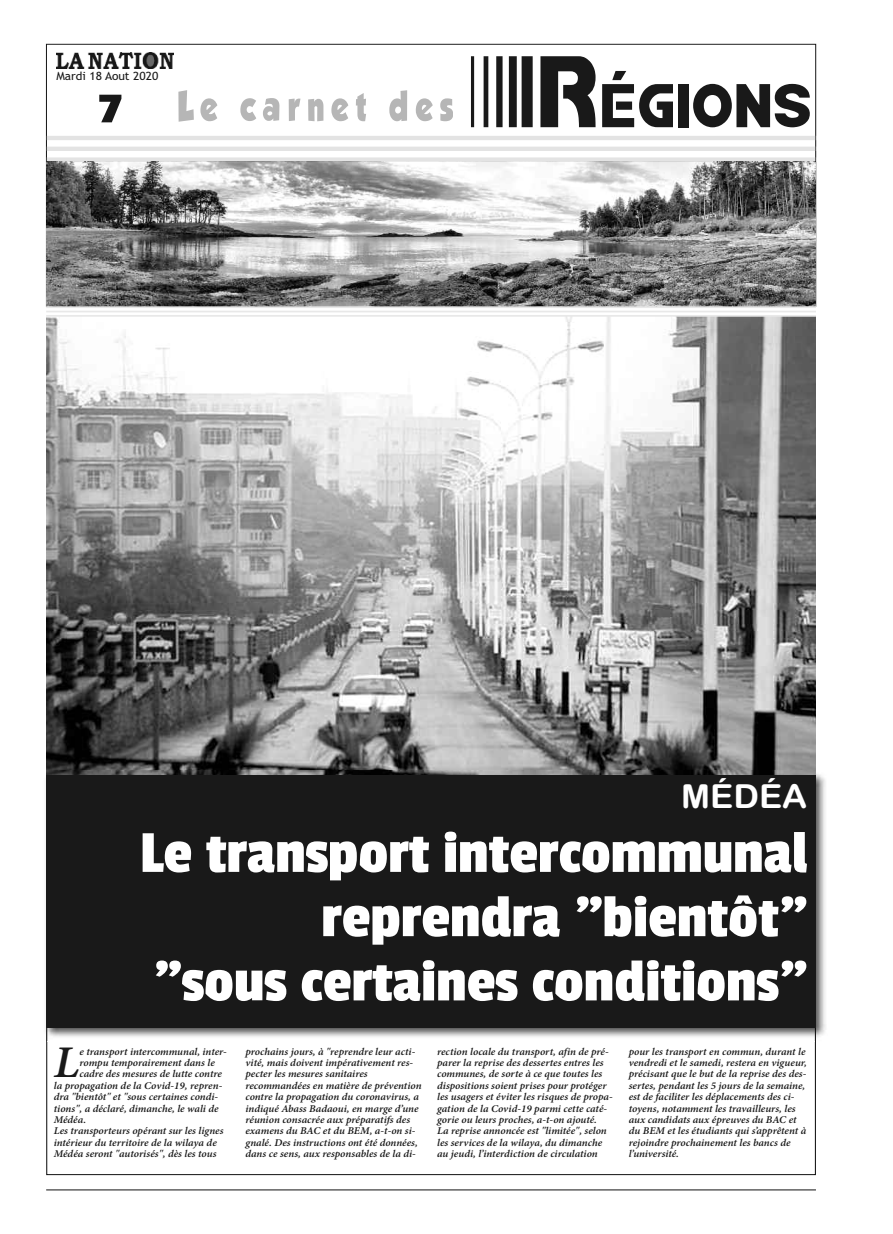
<style>
.page{position:relative;width:893px;height:1234px;background:#fff}
.page>*{position:absolute;margin:0;border:0;box-sizing:border-box;transform-origin:0 0}
.t1{font:67.35px "Bamf";color:#191919;scale:.89 1}
.t2{font:62.1px/64.2px "Passion One";color:#fff;text-align:right;scale:1.05 1}
.t3{font:italic 600 45.3px "Minion Pro";color:#191919;scale:1.05 1}
.t4{font:44.55px "Passion One";color:#191919;scale:1.26 1}
.t5{font:33.15px "Arial Rounded MT Bold";color:#fff;scale:1.05 1}
.t6{font:11.4px "Trebuchet MS";color:#191919;scale:1.05 1}
.t7{font:italic 600 10.35px/11.4px "Minion Pro";color:#191919;scale:1.05 1}
.s1{font-size:110.85px}
</style>
<div class="page">
<img style="left:46px;top:317px;width:770px;height:453px">
<img style="left:45px;top:770px;width:781px;height:270px">
<img style="left:47px;top:1027px;width:768px;height:13px">
<div style="left:46px;top:775px;width:770px;height:252px;background:#191919"></div>
<img style="left:46px;top:161px;width:770px;height:145px">
<img style="left:56px;top:53px;width:117px;height:16px">
<svg style="left:178px;top:90px;width:229px;height:32px"></svg>
<hr style="left:47px;top:157px;width:768px;height:4px;background:#e3e3e3">
<hr style="left:47px;top:136px;width:768px;height:4px;background:#e3e3e3">
<hr style="left:47px;top:147px;width:768px;height:4px;background:#e3e3e3">
<hr style="left:46px;top:306px;width:770px;height:2px;background:#e8e8e8">
<hr style="left:46px;top:310px;width:770px;height:2px;background:#e8e8e8">
<hr style="left:46px;top:315px;width:770px;height:2px;background:#e8e8e8">
<hr style="left:46px;top:1188px;width:770px;height:2px;background:#191919">
<p class="t6" style="left:56px;top:69px;width:99px">Mardi 18 Aout 2020</p>
<h3 class="t4" style="left:99px;top:85px;width:20px">7</h3>
<h1 class="t1" style="left:467px;top:71px;width:389px"><span class="s1">R</span>ÉGIONS</h1>
<h3 class="t5" style="left:681px;top:776px;width:122px">MÉDÉA</h3>
<h2 class="t2" style="left:140px;top:819px;width:637px">Le transport intercommunal reprendra "bientôt"<br>"sous certaines conditions"</h2>
<h3 class="t3" style="left:54px;top:1045px;width:26px">L</h3>
<p class="t7" style="left:79px;top:1046px;width:142px">e transport intercommunal, inter-</p>
<p class="t7" style="left:79px;top:1057px;width:130px">rompu temporairement dans le</p>
<p class="t7" style="left:79px;top:1068px;width:137px">cadre des mesures de lutte contre</p>
<p class="t7" style="left:54px;top:1080px;width:162px">la propagation de la Covid-19, repren-</p>
<p class="t7" style="left:54px;top:1091px;width:158px">dra "bientôt" et "sous certaines condi-</p>
<p class="t7" style="left:54px;top:1103px;width:159px">tions", a déclaré, dimanche, le wali de</p>
<p class="t7" style="left:54px;top:1114px;width:32px">Médéa.</p>
<p class="t7" style="left:54px;top:1125px;width:163px">Les transporteurs opérant sur les lignes</p>
<p class="t7" style="left:54px;top:1137px;width:157px">intérieur du territoire de la wilaya de</p>
<p class="t7" style="left:54px;top:1148px;width:157px">Médéa seront "autorisés", dès les tous</p>
<p class="t7" style="left:245px;top:1046px;width:169px">prochains jours, à "reprendre leur acti&shy;vité, mais doivent impérativement res&shy;pecter les mesures sanitaires recommandées en matière de prévention contre la propagation du coronavirus, a indiqué Abass Badaoui, en marge d’une réunion consacrée aux préparatifs des examens du BAC et du BEM, a-t-on si&shy;gnalé. Des instructions ont été données, dans ce sens, aux responsables de la di-</p>
<p class="t7" style="left:437px;top:1046px;width:169px">rection locale du transport, afin de pré&shy;parer la reprise des dessertes entres les communes, de sorte à ce que toutes les dispositions soient prises pour protéger les usagers et éviter les risques de propa&shy;gation de la Covid-19 parmi cette caté&shy;gorie ou leurs proches, a-t-on ajouté.<br>La reprise annoncée est "limitée", selon les services de la wilaya, du dimanche au jeudi, l’interdiction de circulation</p>
<p class="t7" style="left:629px;top:1046px;width:171px">pour les transport en commun, durant le vendredi et le samedi, restera en vigueur, précisant que le but de la reprise des des&shy;sertes, pendant les 5 jours de la semaine, est de faciliter les déplacements des ci&shy;toyens, notamment les travailleurs, les aux candidats aux épreuves du BAC et du BEM et les étudiants qui s’apprêtent à rejoindre prochainement les bancs de l’université.</p>
</div>
